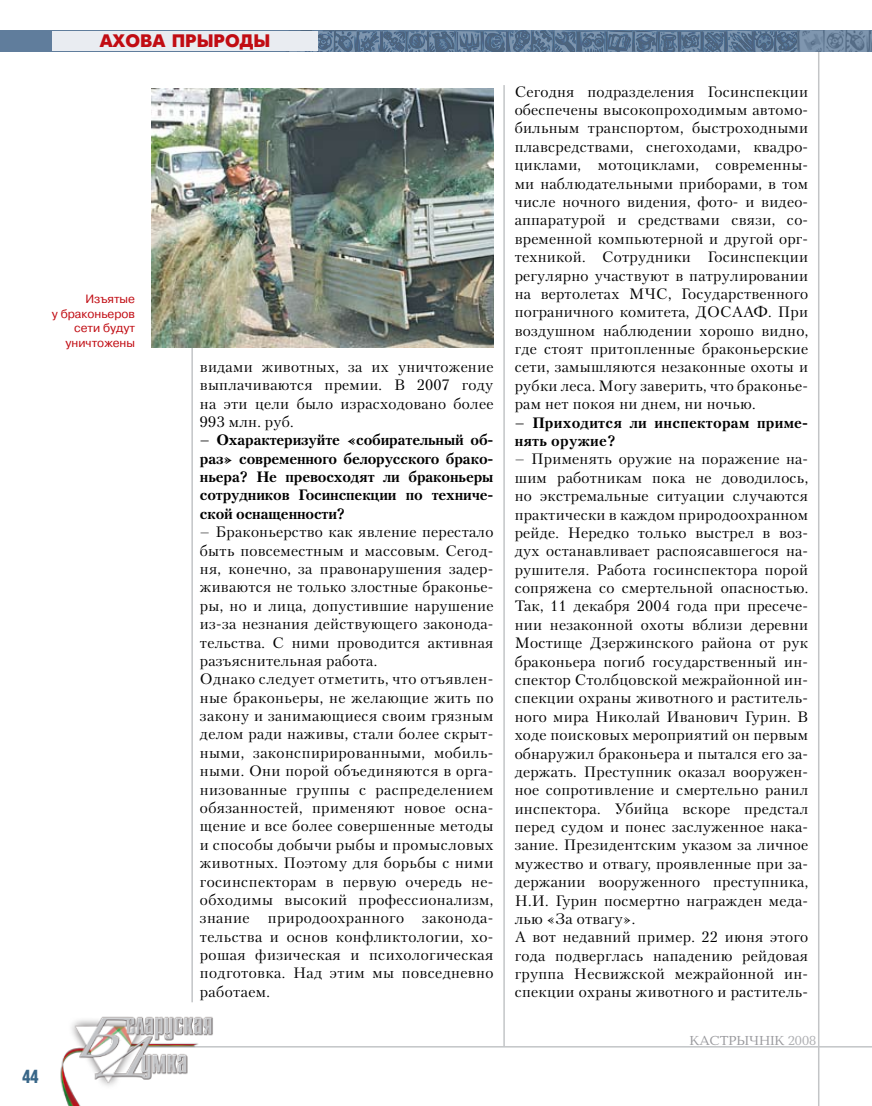
<style>
.page{position:relative;width:872px;height:1106px;background:#fff}
.page>*{position:absolute;margin:0;border:0;box-sizing:border-box;transform-origin:0 0}
.t1{font:18px "Futuris Extra C";color:#c10c13}
.t2{font:700 18px "AG Letterica Cond L";color:#386688;scale:.9 1}
.t3{font:15px/18.3px "Petersburg C";letter-spacing:.015em;color:#000;text-align:justify}
.t4{font:700 15px/18.3px "Petersburg C";letter-spacing:-.01em;color:#000;text-align:justify}
.t5{font:700 15px/18.3px "Petersburg C";letter-spacing:.015em;color:#000}
.t6{font:13.5px "Baltica C";color:#97979b}
.t7{font:12px/14.4px "Pragmatica C";color:#c10c13;text-align:right}
.s1{color:#aeafb2}
</style>
<div class="page">
<hr style="left:818px;top:52px;width:1px;height:1054px;background:#c3c5c7">
<img style="left:285px;top:30px;width:587px;height:1px">
<hr style="left:503px;top:85px;width:2px;height:961px;background:#c3c5c7">
<svg style="left:0;top:31px;width:871px;height:21px;background:#5f7995"></svg>
<div style="left:52px;top:31px;width:266px;height:20px;background:#e9ecf1"></div>
<hr style="left:146px;top:1046px;width:726px;height:1px;background:#c3c5c7">
<img style="left:60px;top:1002px;width:170px;height:104px">
<svg style="left:871px;top:31px;width:1px;height:21px"></svg>
<hr style="left:191px;top:324px;width:2px;height:678px;background:#c3c5c7">
<img style="left:152px;top:88px;width:341px;height:260px">
<p class="t1" style="left:100px;top:31px;width:172px">АХОВА ПРЫРОДЫ</p>
<p class="t7" style="left:52px;top:292px;width:85px">Изъятые<br>у браконьеров сети будут уничтожены</p>
<p class="t2" style="left:23px;top:1065px;width:20px">44</p>
<p class="t3" style="left:200px;top:357px;width:295px">видами животных, за их уничтожение выплачиваются премии. В 2007 году на эти цели было израсходовано более 993 млн. руб.</p>
<p class="t4" style="left:200px;top:430px;width:295px">– Охарактеризуйте «собирательный об&shy;раз» современного белорусского брако&shy;ньера? Не превосходят ли браконьеры сотрудников Госинспекции по техниче&shy;ской оснащенности?</p>
<p class="t3" style="left:200px;top:522px;width:295px;text-align:left">– Браконьерство как явление перестало быть повсеместным и массовым. Сегод&shy;ня, конечно, за правонарушения задер&shy;живаются не только злостные браконье&shy;ры, но и лица, допустившие нарушение из-за незнания действующего законода&shy;тельства. С ними проводится активная разъяснительная работа.<br>Однако следует отметить, что отъявлен&shy;ные браконьеры, не желающие жить по закону и занимающиеся своим грязным делом ради наживы, стали более скрыт&shy;ными, законспирированными, мобиль&shy;ными. Они порой объединяются в орга&shy;низованные группы с распределением обязанностей, применяют новое осна&shy;щение и все более совершенные методы и способы добычи рыбы и промысловых животных. Поэтому для борьбы с ними госинспекторам в первую очередь не&shy;обходимы высокий профессионализм, знание природоохранного законода&shy;тельства и основ конфликтологии, хо&shy;рошая физическая и психологическая подготовка. Над этим мы повседневно работаем.</p>
<p class="t3" style="left:514px;top:82px;width:295px">Сегодня подразделения Госинспекции обеспечены высокопроходимым автомо&shy;бильным транспортом, быстроходными плавсредствами, снегоходами, квадро&shy;циклами, мотоциклами, современны&shy;ми наблюдательными приборами, в том числе ночного видения, фото- и видео&shy;аппаратурой и средствами связи, со&shy;временной компьютерной и другой орг&shy;техникой. Сотрудники Госинспекции регулярно участвуют в патрулировании на вертолетах МЧС, Государственного пограничного комитета, ДОСААФ. При воздушном наблюдении хорошо видно, где стоят притопленные браконьерские сети, замышляются незаконные охоты и рубки леса. Могу заверить, что браконье&shy;рам нет покоя ни днем, ни ночью.</p>
<p class="t5" style="left:514px;top:413px;width:295px">– Приходится ли инспекторам приме&shy;нять оружие?</p>
<p class="t3" style="left:514px;top:450px;width:295px;text-align:left">– Применять оружие на поражение на&shy;шим работникам пока не доводилось, но экстремальные ситуации случаются практически в каждом природоохранном рейде. Нередко только выстрел в воз&shy;дух останавливает распоясавшегося на&shy;рушителя. Работа госинспектора порой сопряжена со смертельной опасностью.<br>Так, 11 декабря 2004 года при пресече&shy;нии незаконной охоты вблизи деревни Мостище Дзержинского района от рук браконьера погиб государственный ин&shy;спектор Столбцовской межрайонной ин&shy;спекции охраны животного и раститель&shy;ного мира Николай Иванович Гурин. В ходе поисковых мероприятий он первым обнаружил браконьера и пытался его за&shy;держать. Преступник оказал вооружен&shy;ное сопротивление и смертельно ранил инспектора. Убийца вскоре предстал перед судом и понес заслуженное нака&shy;зание. Президентским указом за личное мужество и отвагу, проявленные при за&shy;держании вооруженного преступника, Н.И. Гурин посмертно награжден меда&shy;лью «За отвагу».<br>А вот недавний пример. 22 июня этого года подверглась нападению рейдовая группа Несвижской межрайонной ин&shy;спекции охраны животного и раститель-</p>
<p class="t6" style="left:689px;top:1033px;width:128px">кастрычнІк <span class="s1">2008</span></p>
</div>
